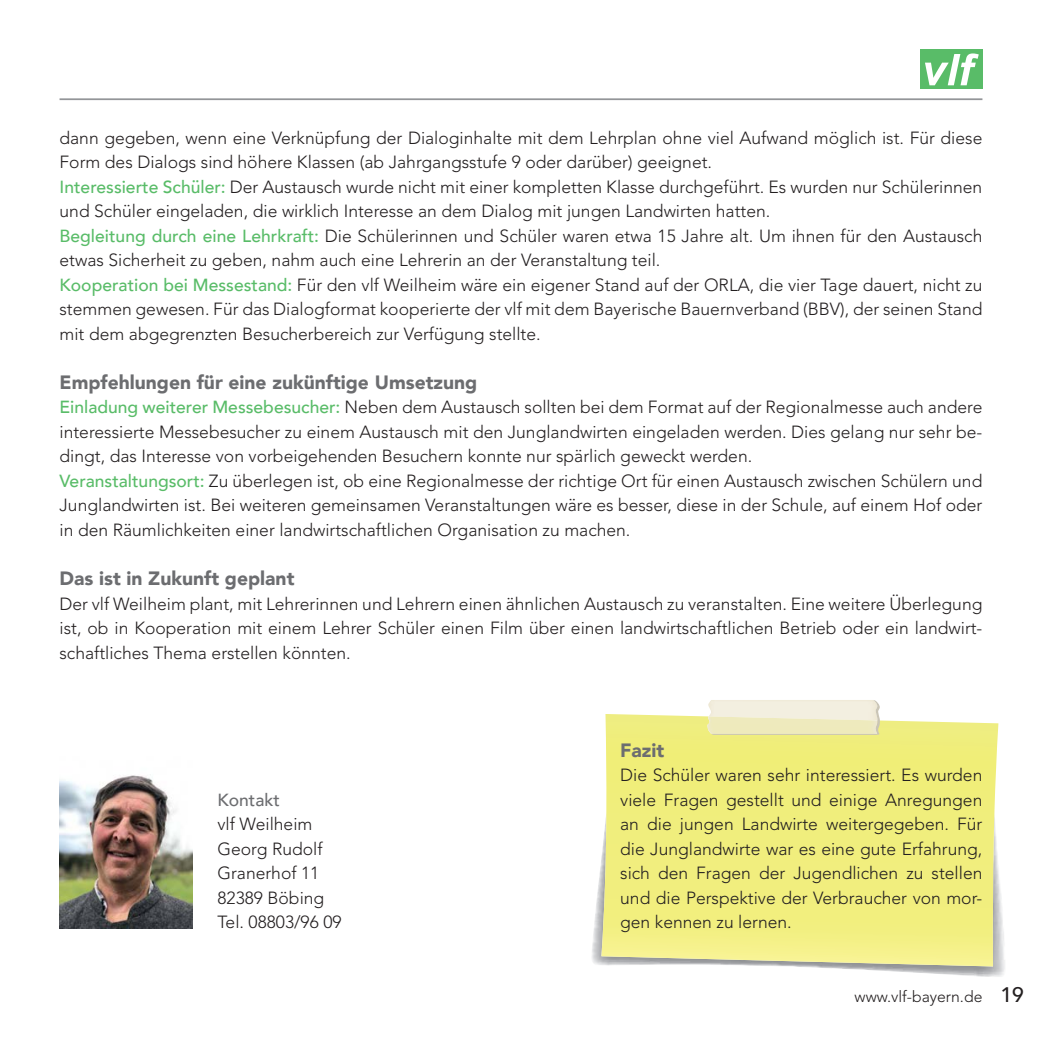
<style>
.page{position:relative;width:1042px;height:1042px;background:#fff}
.page>*{position:absolute;margin:0;border:0;box-sizing:border-box;transform-origin:0 0}
.t1{font:900 19.25px "Avenir";color:#6c6d70}
.t2{font:300 17.5px/24.5px "Avenir";color:#231f20}
.t3{font:500 17.5px "Avenir";color:#6c6d70}
.t4{font:300 15.75px "Avenir";color:#231f20}
.s1{font-weight:500;color:#59bc68}
.s2{font-weight:500;font-size:21px}
</style>
<div class="page">
<div style="left:920px;top:50px;width:62px;height:39px;background:#59bc68"></div>
<svg style="left:925px;top:53px;width:54px;height:32px"></svg>
<hr style="left:60px;top:98px;width:922px;height:2px;background:#939598">
<img style="left:592px;top:866px;width:413px;height:111px">
<svg style="left:601px;top:714px;width:397px;height:252px;background:#efed82"></svg>
<img style="left:707px;top:716px;width:4px;height:18px">
<svg style="left:711px;top:700px;width:169px;height:35px;background:#efeace"></svg>
<img style="left:60px;top:775px;width:133px;height:153px">
<p class="t2" style="left:60px;top:126px;width:924px">dann gegeben, wenn eine Verknüpfung der Dialoginhalte mit dem Lehrplan ohne viel Aufwand möglich ist. Für diese Form des Dialogs sind höhere Klassen (ab Jahrgangsstufe 9 oder darüber) geeignet.<br><span class="s1">Interessierte Schüler:</span> Der Austausch wurde nicht mit einer kompletten Klasse durchgeführt. Es wurden nur Schülerinnen und Schüler eingeladen, die wirklich Interesse an dem Dialog mit jungen Landwirten hatten.<br><span class="s1">Begleitung durch eine Lehrkraft:</span> Die Schülerinnen und Schüler waren etwa 15 Jahre alt. Um ihnen für den Austausch etwas Sicherheit zu geben, nahm auch eine Lehrerin an der Veranstaltung teil.<br><span class="s1">Kooperation bei Messestand:</span> Für den vlf Weilheim wäre ein eigener Stand auf der ORLA, die vier Tage dauert, nicht zu stemmen gewesen. Für das Dialogformat kooperierte der vlf mit dem Bayerische Bauernverband (BBV), der seinen Stand mit dem abgegrenzten Besucherbereich zur Verfügung stellte.</p>
<p class="t1" style="left:60px;top:366px;width:419px">Empfehlungen für eine zukünftige Umsetzung</p>
<p class="t2" style="left:60px;top:395px;width:924px"><span class="s1">Einladung weiterer Messebesucher:</span> Neben dem Austausch sollten bei dem Format auf der Regionalmesse auch andere interessierte Messebesucher zu einem Austausch mit den Junglandwirten eingeladen werden. Dies gelang nur sehr be&shy;dingt, das Interesse von vorbeigehenden Besuchern konnte nur spärlich geweckt werden.<br><span class="s1">Veranstaltungsort:</span> Zu überlegen ist, ob eine Regionalmesse der richtige Ort für einen Austausch zwischen Schülern und Junglandwirten ist. Bei weiteren gemeinsamen Veranstaltungen wäre es besser, diese in der Schule, auf einem Hof oder in den Räumlichkeiten einer landwirtschaftlichen Organisation zu machen.</p>
<p class="t1" style="left:60px;top:562px;width:236px">Das ist in Zukunft geplant</p>
<p class="t2" style="left:60px;top:591px;width:924px;text-align:justify">Der vlf Weilheim plant, mit Lehrerinnen und Lehrern einen ähnlichen Austausch zu veranstalten. Eine weitere Überlegung ist, ob in Kooperation mit einem Lehrer Schüler einen Film über einen landwirtschaftlichen Betrieb oder ein landwirt&shy;schaftliches Thema erstellen könnten.</p>
<p class="t3" style="left:217px;top:784px;width:64px">Kontakt</p>
<p class="t2" style="left:217px;top:812px;width:126px">vlf Weilheim<br>Georg Rudolf<br>Granerhof 11<br>82389 Böbing<br>Tel. 08803/96 09</p>
<p class="t1" style="left:620px;top:733px;width:46px">Fazit</p>
<p class="t2" style="left:620px;top:763px;width:364px;text-align:justify">Die Schüler waren sehr interessiert. Es wurden viele Fragen gestellt und einige Anregungen an die jungen Landwirte weitergegeben. Für die Junglandwirte war es eine gute Erfahrung, sich den Fragen der Jugendlichen zu stellen und die Perspektive der Verbraucher von mor&shy;gen kennen zu lernen.</p>
<p class="t4" style="left:854px;top:987px;width:171px">www.vlf-bayern.de <span class="s2">19</span></p>
</div>
